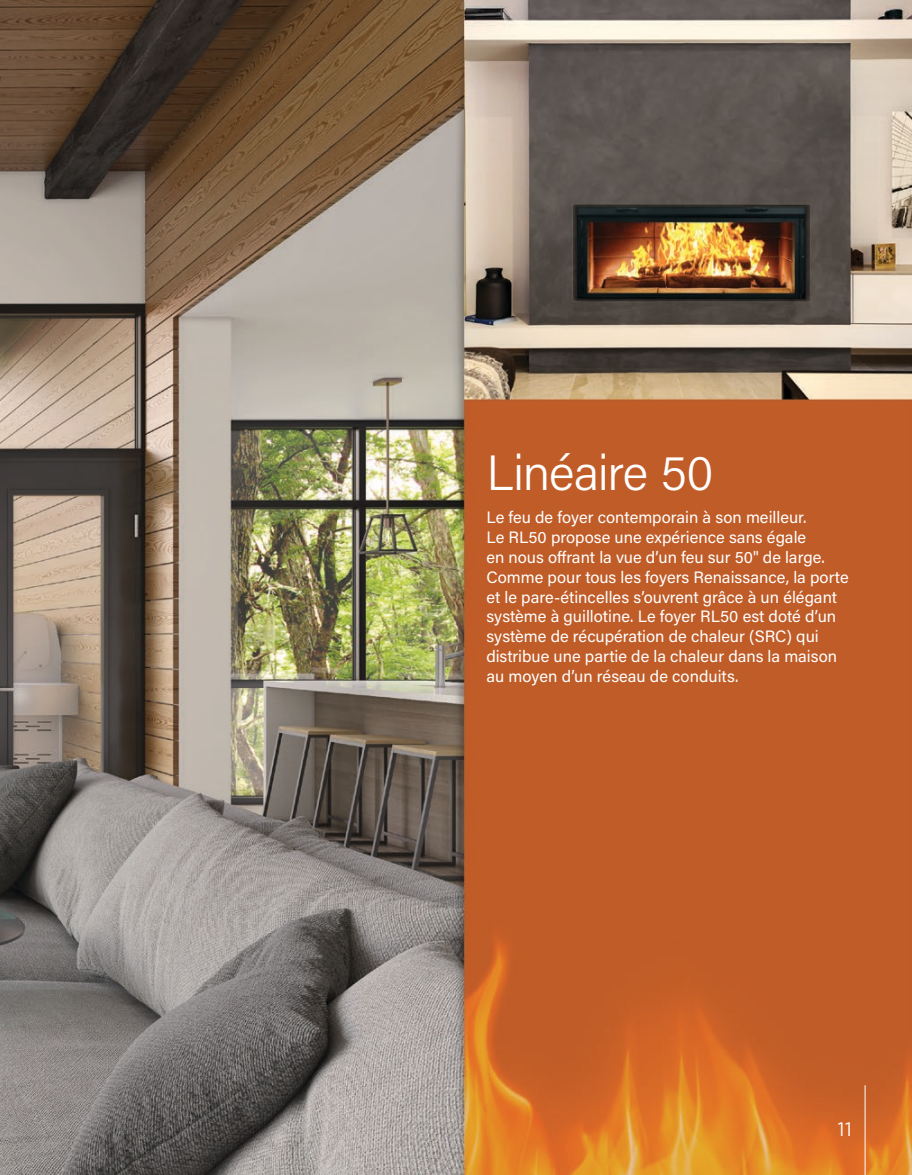
<style>
.page{position:relative;width:912px;height:1175px;background:#fff}
.page>*{position:absolute;margin:0;border:0;box-sizing:border-box;transform-origin:0 0}
.t1{font:300 49.5px "Acumin Pro";letter-spacing:-.025em;color:#fff}
.t2{font:19.5px "Industry";color:#fff}
.t3{font:16.5px/19.8px "Acumin Pro";color:#fff}
</style>
<div class="page">
<img style="left:0;top:0;width:911px;height:1174px">
<hr style="left:864px;top:1085px;width:1px;height:89px;background:#fff">
<h1 class="t1" style="left:486px;top:438px;width:229px">Linéaire 50</h1>
<p class="t3" style="left:486px;top:507px;width:364px">Le feu de foyer contemporain à son meilleur.<br>Le RL50 propose une expérience sans égale<br>en nous offrant la vue d’un feu sur 50" de large.<br>Comme pour tous les foyers Renaissance, la porte et le pare-étincelles s’ouvrent grâce à un élégant système à guillotine. Le foyer RL50 est doté d’un système de récupération de chaleur (SRC) qui distribue une partie de la chaleur dans la maison au moyen d’un réseau de conduits.</p>
<p class="t2" style="left:837px;top:1117px;width:16px">11</p>
</div>
